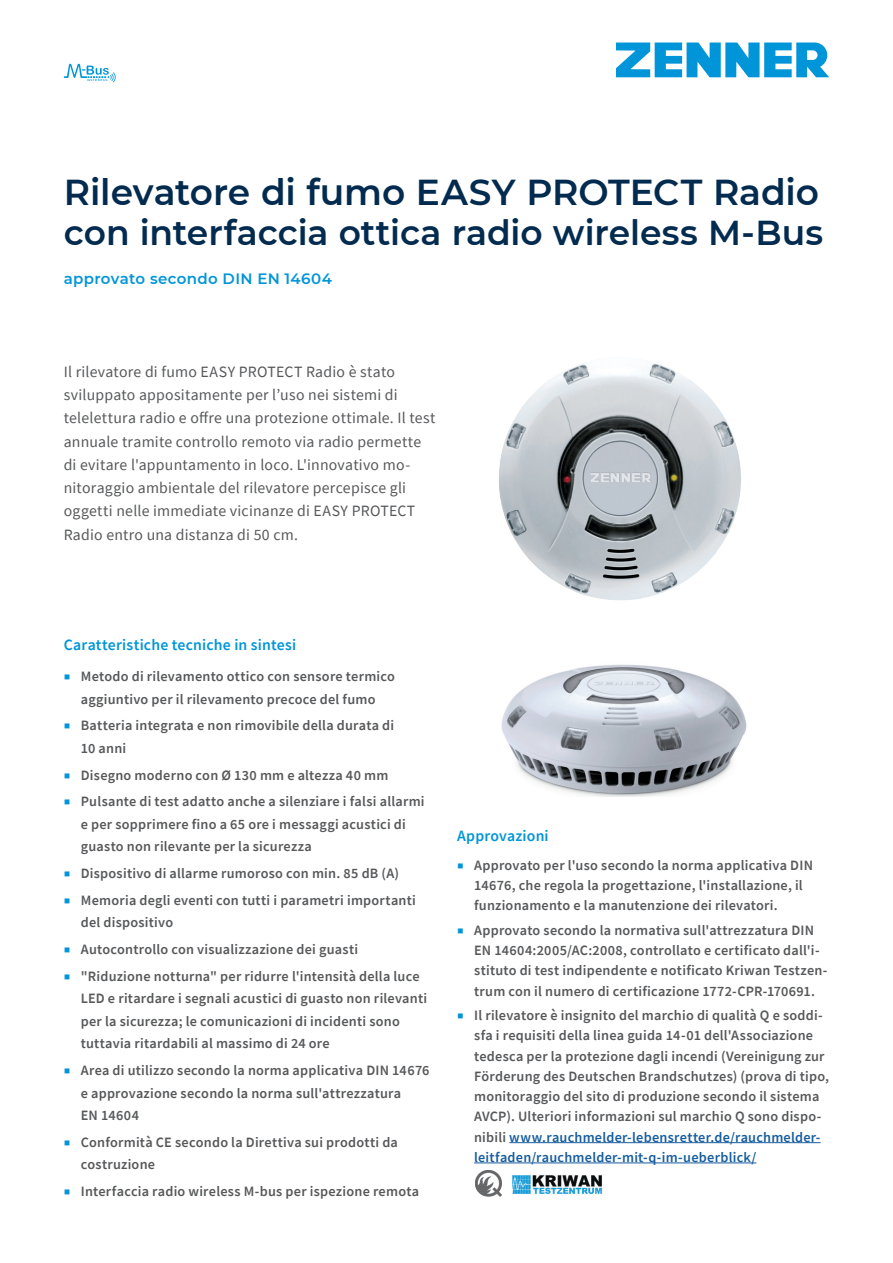
<style>
.page{position:relative;width:893px;height:1263px;background:#fff}
.page>*{position:absolute;margin:0;border:0;box-sizing:border-box;transform-origin:0 0}
.t1{font:600 36px "Montserrat";color:#022b4f}
.t2{font:600 34.5px "Montserrat";color:#022b4f}
.t3{font:15.75px/23.2px "Source Sans Pro";letter-spacing:.015em;color:#57585a}
.t4{font:600 15.75px "Source Sans Pro";letter-spacing:.01em;color:#0095d9}
.t5{font:600 15px "Montserrat";letter-spacing:.02em;color:#0095d9}
.t6{font:600 14.25px/20.2px "Source Sans Pro";letter-spacing:.015em;color:#57585a}
.s1{font-weight:400;font-size:6px;color:#0095d9}
.s2{color:#175d9e}
</style>
<div class="page">
<svg style="left:616px;top:43px;width:213px;height:34px"></svg>
<hr style="left:509px;top:1142px;width:311px;height:1px;background:#175d9e">
<hr style="left:474px;top:1162px;width:282px;height:1px;background:#175d9e">
<img style="left:499px;top:361px;width:242px;height:239px">
<img style="left:501px;top:664px;width:246px;height:132px">
<img style="left:475px;top:1170px;width:26px;height:26px">
<img style="left:512px;top:1175px;width:91px;height:19px">
<svg style="left:64px;top:64px;width:52px;height:18px"></svg>
<h1 class="t1" style="left:64px;top:167px;width:757px">Rilevatore di fumo EASY PROTECT Radio</h1>
<h2 class="t2" style="left:64px;top:208px;width:761px">con interfaccia ottica radio wireless M-Bus</h2>
<p class="t5" style="left:64px;top:268px;width:270px">approvato secondo DIN EN 14604</p>
<p class="t3" style="left:64px;top:360px;width:373px">Il rilevatore di fumo EASY PROTECT Radio è stato sviluppato appositamente per l’uso nei sistemi di telelettura radio e offre una protezione ottimale. Il test annuale tramite controllo remoto via radio permette di evitare l'appuntamento in loco. L'innovativo mo&shy;nitoraggio ambientale del rilevatore percepisce gli oggetti nelle immediate vicinanze di EASY PROTECT Radio entro una distanza di 50 cm.</p>
<p class="t4" style="left:64px;top:634px;width:234px">Caratteristiche tecniche in sintesi</p>
<p class="t6" style="left:65px;top:665px;width:332px;line-height:22.5px;text-align:center"><span class="s1">■</span> Metodo di rilevamento ottico con sensore termico aggiuntivo per il rilevamento precoce del fumo</p>
<p class="t6" style="left:81px;top:714px;width:315px;line-height:22.5px;text-indent:-16px"><span class="s1">■</span> Batteria integrata e non rimovibile della durata di<br>10 anni</p>
<p class="t6" style="left:65px;top:764px;width:325px"><span class="s1">■</span> Disegno moderno con Ø 130 mm e altezza 40 mm</p>
<p class="t6" style="left:81px;top:790px;width:345px;line-height:22.5px;text-indent:-16px"><span class="s1">■</span> Pulsante di test adatto anche a silenziare i falsi allarmi e per sopprimere fino a 65 ore i messaggi acustici di guasto non rilevante per la sicurezza</p>
<p class="t6" style="left:65px;top:863px;width:336px"><span class="s1">■</span> Dispositivo di allarme rumoroso con min. 85 dB (A)</p>
<p class="t6" style="left:81px;top:889px;width:337px;line-height:22.5px;text-indent:-16px"><span class="s1">■</span> Memoria degli eventi con tutti i parametri importanti del dispositivo</p>
<p class="t6" style="left:65px;top:939px;width:295px"><span class="s1">■</span> Autocontrollo con visualizzazione dei guasti</p>
<p class="t6" style="left:81px;top:965px;width:348px;line-height:22.5px;text-indent:-16px"><span class="s1">■</span> "Riduzione notturna" per ridurre l'intensità della luce LED e ritardare i segnali acustici di guasto non rilevanti per la sicurezza; le comunicazioni di incidenti sono tuttavia ritardabili al massimo di 24 ore</p>
<p class="t6" style="left:81px;top:1059px;width:350px;line-height:22.5px;text-indent:-16px"><span class="s1">■</span> Area di utilizzo secondo la norma applicativa DIN 14676 e approvazione secondo la norma sull'attrezzatura<br>EN 14604</p>
<p class="t6" style="left:81px;top:1131px;width:319px;line-height:22.5px;text-indent:-16px"><span class="s1">■</span> Conformità CE secondo la Direttiva sui prodotti da costruzione</p>
<p class="t6" style="left:65px;top:1181px;width:356px"><span class="s1">■</span> Interfaccia radio wireless M-bus per ispezione remota</p>
<p class="t4" style="left:457px;top:825px;width:93px">Approvazioni</p>
<p class="t6" style="left:474px;top:855px;width:340px;text-indent:-16px"><span class="s1">■</span> Approvato per l'uso secondo la norma applicativa DIN<br>14676, che regola la progettazione, l'installazione, il funzionamento e la manutenzione dei rilevatori.</p>
<p class="t6" style="left:474px;top:920px;width:355px;text-indent:-16px"><span class="s1">■</span> Approvato secondo la normativa sull'attrezzatura DIN EN 14604:2005/AC:2008, controllato e certificato dall'i&shy;stituto di test indipendente e notificato Kriwan Testzen&shy;trum con il numero di certificazione 1772-CPR-170691.</p>
<p class="t6" style="left:474px;top:1005px;width:357px;text-indent:-16px"><span class="s1">■</span> Il rilevatore è insignito del marchio di qualità Q e soddi&shy;sfa i requisiti della linea guida 14-01 dell'Associazione tedesca per la protezione dagli incendi (Vereinigung zur Förderung des Deutschen Brandschutzes) (prova di tipo, monitoraggio del sito di produzione secondo il sistema AVCP). Ulteriori informazioni sul marchio Q sono dispo&shy;nibili <span class="s2">www.rauchmelder-lebensretter.de/rauchmelder&shy;leitfaden/rauchmelder-mit-q-im-ueberblick/</span></p>
</div>
